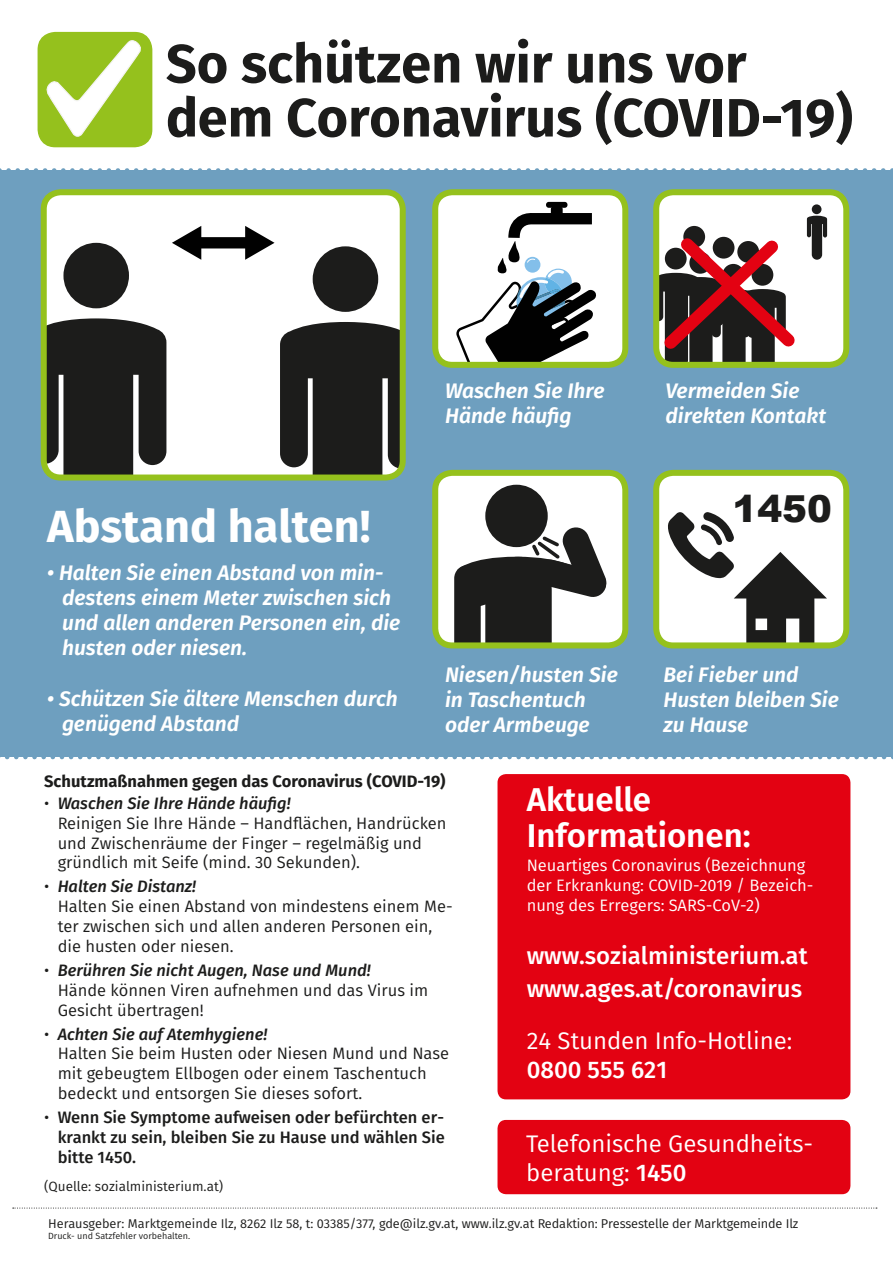
<style>
.page{position:relative;width:893px;height:1263px;background:#fff}
.page>*{position:absolute;margin:0;border:0;box-sizing:border-box;transform-origin:0 0}
.t1{font:700 54px/54px "Fira Sans";color:#1c1c1b}
.t2{font:700 45px "Fira Sans";color:#fff}
.t3{font:900 37.2px "Arial";color:#1c1c1b}
.t4{font:600 33px/36px "Fira Sans";color:#fff}
.t5{font:24px/28.8px "Fira Sans";color:#fff}
.t6{font:500 24px/33px "Fira Sans";color:#fff}
.t7{font:italic 600 21px/25.2px "Fira Sans";color:#fff}
.t8{font:16.5px/19.8px "Fira Sans";color:#1c1c1b}
.t9{font:500 16.5px/19.8px "Fira Sans";color:#1c1c1b;text-align:justify}
.t10{font:16.5px/19.8px "Fira Sans";color:#fff}
.t11{font:700 16.5px "Fira Sans";color:#1c1c1b}
.t12{font:13.5px "Fira Sans";color:#1c1c1b}
.t13{font:12.75px "Fira Sans";letter-spacing:-.01em;color:#1c1c1b}
.t14{font:9px "Fira Sans";color:#1c1c1b}
.s1{font-weight:500;font-style:italic}
.s2{font-weight:400}
.s3{font-weight:500}
</style>
<div class="page">
<div style="left:497px;top:1120px;width:353px;height:74px;background:#e30212;border-radius:9px"></div>
<div style="left:497px;top:774px;width:353px;height:325px;background:#e30212;border-radius:9px"></div>
<div style="left:0;top:170px;width:893px;height:587px;background:#6e9fbf"></div>
<div style="left:656px;top:192px;width:190px;height:173px;background:#fff;border-radius:17px"></div>
<div style="left:812px;top:204px;width:9px;height:10px;background:#1c1c1b;border-radius:50%"></div>
<div style="left:653px;top:189px;width:196px;height:179px;border:6px solid #95c11d;border-radius:17px"></div>
<div style="left:38px;top:33px;width:114px;height:114px;background:#95c11d;border-radius:17px"></div>
<div style="left:38px;top:32px;width:114px;height:115px;border:2px solid #95c11d;border-radius:17px"></div>
<svg style="left:46px;top:40px;width:95px;height:97px"></svg>
<svg style="left:653px;top:216px;width:174px;height:149px"></svg>
<svg style="left:0;top:757px;width:893px;height:2px"></svg>
<svg style="left:0;top:168px;width:893px;height:2px"></svg>
<div style="left:44px;top:192px;width:359px;height:285px;background:#fff;border-radius:17px"></div>
<div style="left:63px;top:243px;width:66px;height:65px;background:#1c1c1b;border-radius:50%"></div>
<svg style="left:47px;top:318px;width:119px;height:159px"></svg>
<div style="left:313px;top:246px;width:65px;height:66px;background:#1c1c1b;border-radius:50%"></div>
<svg style="left:280px;top:322px;width:119px;height:151px"></svg>
<div style="left:196px;top:237px;width:54px;height:11px;background:#010101"></div>
<svg style="left:172px;top:226px;width:29px;height:34px"></svg>
<svg style="left:245px;top:226px;width:30px;height:34px"></svg>
<div style="left:41px;top:189px;width:365px;height:291px;border:6px solid #95c11d;border-radius:17px"></div>
<div style="left:435px;top:192px;width:190px;height:173px;background:#fff;border-radius:17px"></div>
<div style="left:546px;top:202px;width:21px;height:6px;background:#010101;border-radius:3px"></div>
<svg style="left:456px;top:207px;width:140px;height:154px"></svg>
<div style="left:432px;top:189px;width:196px;height:179px;border:6px solid #95c11d;border-radius:17px"></div>
<div style="left:435px;top:473px;width:190px;height:172px;background:#fff;border-radius:17px"></div>
<div style="left:485px;top:485px;width:63px;height:62px;background:#1c1c1b;border-radius:50%"></div>
<svg style="left:454px;top:526px;width:153px;height:115px"></svg>
<div style="left:432px;top:470px;width:196px;height:178px;border:6px solid #95c11d;border-radius:17px"></div>
<div style="left:656px;top:473px;width:190px;height:172px;background:#fff;border-radius:17px"></div>
<svg style="left:668px;top:512px;width:159px;height:129px"></svg>
<div style="left:653px;top:470px;width:196px;height:178px;border:6px solid #95c11d;border-radius:17px"></div>
<svg style="left:13px;top:1208px;width:864px;height:1px"></svg>
<h1 class="t1" style="left:166px;top:41px;width:689px">So schützen wir uns vor dem Coronavirus (COVID-19)</h1>
<h2 class="t2" style="left:47px;top:494px;width:325px">Abstand halten!</h2>
<p class="t7" style="left:62px;top:561px;width:340px;text-indent:-15px">• Halten Sie einen Abstand von min&shy;destens einem Meter zwischen sich und allen anderen Personen ein, die husten oder niesen.</p>
<p class="t7" style="left:62px;top:687px;width:337px;text-indent:-15px">• Schützen Sie ältere Menschen durch genügend Abstand</p>
<p class="t7" style="left:445px;top:379px;width:161px">Waschen Sie Ihre<br>Hände häufig</p>
<p class="t7" style="left:666px;top:379px;width:162px">Vermeiden Sie direkten Kontakt</p>
<h3 class="t3" style="left:733px;top:481px;width:101px">1450</h3>
<p class="t7" style="left:445px;top:664px;width:174px">Niesen/husten Sie in Taschentuch oder Armbeuge</p>
<p class="t7" style="left:663px;top:664px;width:177px">Bei Fieber und<br>Husten bleiben Sie zu Hause</p>
<p class="t11" style="left:44px;top:770px;width:403px">Schutzmaßnahmen gegen das Coronavirus (COVID-19)</p>
<p class="t8" style="left:58px;top:794px;width:390px;text-indent:-13px">• <span class="s1">Waschen Sie Ihre Hände häufig!<br></span>Reinigen Sie Ihre Hände – Handflächen, Handrücken und Zwischenräume der Finger – regelmäßig und gründlich mit Seife (mind. 30 Sekunden).</p>
<p class="t8" style="left:58px;top:878px;width:396px;text-indent:-13px">• <span class="s1">Halten Sie Distanz!<br></span>Halten Sie einen Abstand von mindestens einem Me&shy;ter zwischen sich und allen anderen Personen ein, die husten oder niesen.</p>
<p class="t8" style="left:58px;top:961px;width:372px;text-indent:-13px">• <span class="s1">Berühren Sie nicht Augen, Nase und Mund!<br></span>Hände können Viren aufnehmen und das Virus im<br>Gesicht übertragen!</p>
<p class="t8" style="left:58px;top:1025px;width:393px;text-indent:-13px">• <span class="s1">Achten Sie auf Atemhygiene!<br></span>Halten Sie beim Husten oder Niesen Mund und Nase mit gebeugtem Ellbogen oder einem Taschentuch bedeckt und entsorgen Sie dieses sofort.</p>
<p class="t9" style="left:58px;top:1108px;width:389px;text-indent:-13px"><span class="s2">•</span> Wenn Sie Symptome aufweisen oder befürchten er&shy;krankt zu sein, bleiben Sie zu Hause und wählen Sie bitte 1450.</p>
<p class="t12" style="left:44px;top:1177px;width:181px">(Quelle: sozialministerium.at)</p>
<h3 class="t4" style="left:527px;top:784px;width:225px">Aktuelle<br>Informationen:</h3>
<p class="t10" style="left:527px;top:857px;width:288px">Neuartiges Coronavirus (Bezeichnung der Erkrankung: COVID-2019 / Bezeich&shy;nung des Erregers: SARS-CoV-2)</p>
<h3 class="t6" style="left:527px;top:940px;width:282px">www.sozialministerium.at www.ages.at/coronavirus</h3>
<h3 class="t5" style="left:527px;top:1028px;width:267px">24 Stunden Info-Hotline:</h3>
<h3 class="t6" style="left:527px;top:1055px;width:142px">0800 555 621</h3>
<h3 class="t5" style="left:526px;top:1131px;width:288px">Telefonische Gesundheits&shy;beratung: <span class="s3">1450</span></h3>
<p class="t13" style="left:48px;top:1214px;width:752px">Herausgeber: Marktgemeinde Ilz, 8262 Ilz 58, t: 03385/377, gde@ilz.gv.at, www.ilz.gv.at Redaktion: Pressestelle der Marktgemeinde Ilz</p>
<p class="t14" style="left:48px;top:1229px;width:144px">Druck- und Satzfehler vorbehalten.</p>
</div>
